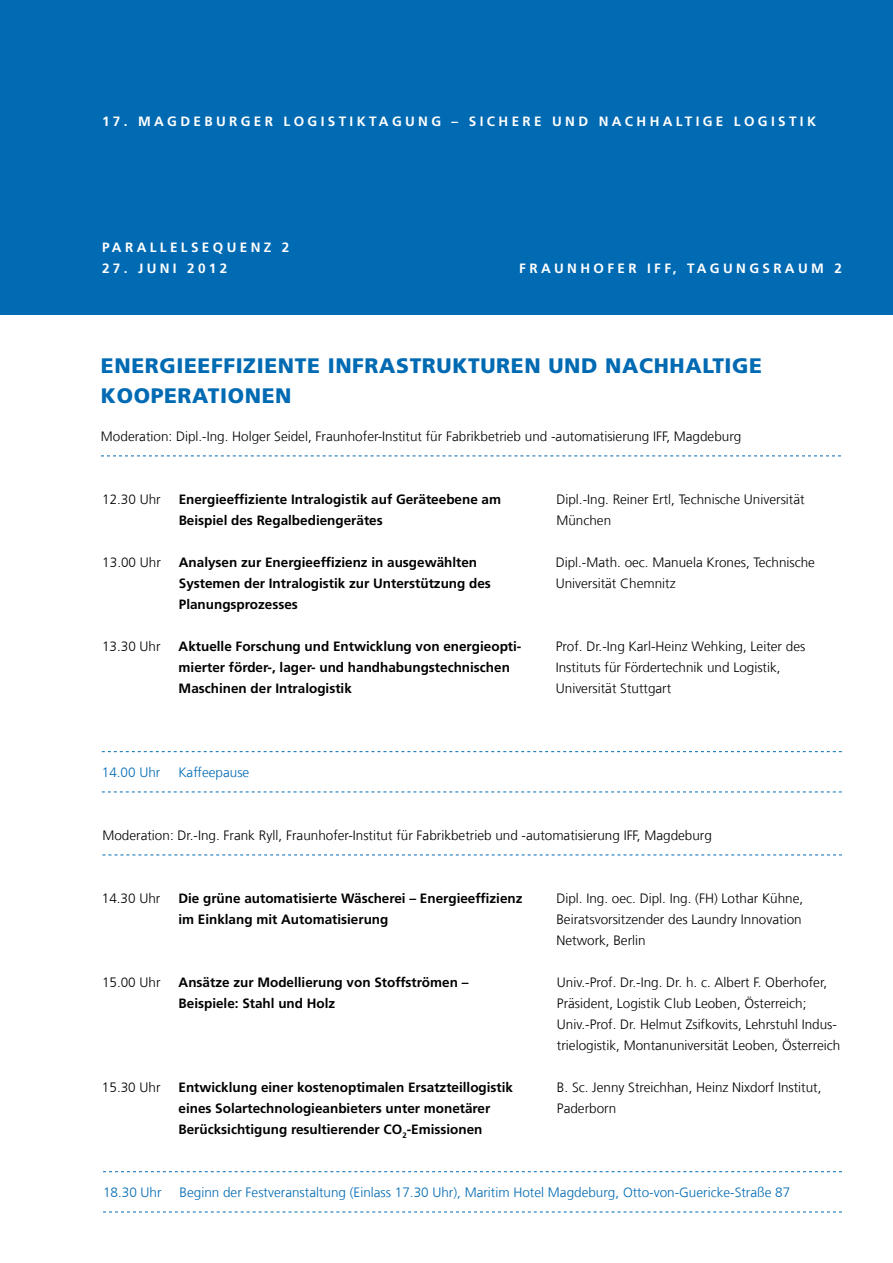
<style>
.page{position:relative;width:893px;height:1263px;background:#fff}
.page>*{position:absolute;margin:0;border:0;box-sizing:border-box;transform-origin:0 0}
.t1{font:900 21px/30px "Frutiger LT Com";letter-spacing:.03em;color:#006ab3}
.t2{font:300 13.5px/21px "Frutiger LT Com";color:#000}
.t3{font:700 13.5px/21px "Frutiger LT Com";color:#000}
.t4{font:300 13.5px "Frutiger LT Com";color:#006ab3}
.t5{font:700 13.5px "Frutiger LT Com";letter-spacing:.25em;color:#fff}
</style>
<div class="page">
<div style="left:0;top:0;width:893px;height:315px;background:#006ab3"></div>
<svg style="left:101px;top:455px;width:740px;height:1px"></svg>
<svg style="left:102px;top:751px;width:740px;height:1px"></svg>
<svg style="left:102px;top:791px;width:740px;height:1px"></svg>
<svg style="left:103px;top:1171px;width:739px;height:1px"></svg>
<svg style="left:103px;top:1211px;width:739px;height:1px"></svg>
<svg style="left:102px;top:854px;width:740px;height:1px"></svg>
<p class="t5" style="left:102px;top:113px;width:715px">17. Magdeburger Logistiktagung – Sichere und nachhal tige Logistik</p>
<p class="t5" style="left:102px;top:239px;width:189px">Parall el sequenz 2</p>
<p class="t5" style="left:102px;top:260px;width:127px">27. Juni 2012</p>
<p class="t5" style="left:519px;top:260px;width:137px">F raunhofer IFF</p>
<p class="t5" style="left:673px;top:260px;width:171px">, Tagungsraum 2</p>
<h1 class="t1" style="left:101px;top:351px;width:663px">ENERGIEEFFIZIENTE INFRASTRUKTUREN UND NACHHALTIGE<br>KOOPERATIONEN</h1>
<p class="t2" style="left:101px;top:426px;width:642px">Moderation: Dipl.-Ing. Holger Seidel, Fraunhofer-Institut für Fabrikbetrieb und -automatisierung IFF, Magdeburg</p>
<p class="t2" style="left:102px;top:489px;width:60px">12.30 Uhr</p>
<p class="t3" style="left:179px;top:488px;width:324px">Energieeffiziente Intralogistik auf Geräteebene am<br>Beispiel des Regalbediengerätes</p>
<p class="t2" style="left:556px;top:489px;width:250px">Dipl.-Ing. Reiner Ertl, Technische Universität<br>München</p>
<p class="t2" style="left:102px;top:552px;width:60px">13.00 Uhr</p>
<p class="t3" style="left:179px;top:551px;width:314px">Analysen zur Energieeffizienz in ausgewählten<br>Systemen der Intralogistik zur Unterstützung des<br>Planungsprozesses</p>
<p class="t2" style="left:556px;top:552px;width:261px">Dipl.-Math. oec. Manuela Krones, Technische<br>Universität Chemnitz</p>
<p class="t2" style="left:102px;top:636px;width:60px">13.30 Uhr</p>
<p class="t3" style="left:179px;top:636px;width:344px">Aktuelle Forschung und Entwicklung von energieopti&shy;mierter förder-, lager- und handhabungstechnischen<br>Maschinen der Intralogistik</p>
<p class="t2" style="left:556px;top:636px;width:251px">Prof. Dr.-Ing Karl-Heinz Wehking, Leiter des<br>Instituts für Fördertechnik und Logistik,<br>Universität Stuttgart</p>
<p class="t4" style="left:102px;top:764px;width:60px">14.00 Uhr</p>
<p class="t4" style="left:178px;top:764px;width:73px">Kaffeepause</p>
<p class="t2" style="left:102px;top:825px;width:611px">Moderation: Dr.-Ing. Frank Ryll, Fraunhofer-Institut für Fabrikbetrieb und -automatisierung IFF, Magdeburg</p>
<p class="t2" style="left:102px;top:888px;width:60px">14.30 Uhr</p>
<p class="t3" style="left:178px;top:887px;width:346px">Die grüne automatisierte Wäscherei – Energieeffizienz im Einklang mit Automatisierung</p>
<p class="t2" style="left:556px;top:888px;width:248px;text-align:justify">Dipl. Ing. oec. Dipl. Ing. (FH) Lothar Kühne, Beiratsvorsitzender des Laundry Innovation Network, Berlin</p>
<p class="t2" style="left:102px;top:972px;width:60px">15.00 Uhr</p>
<p class="t3" style="left:179px;top:971px;width:291px">Ansätze zur Modellierung von Stoffströmen –<br>Beispiele: Stahl und Holz</p>
<p class="t2" style="left:557px;top:972px;width:285px">Univ.-Prof. Dr.-Ing. Dr. h. c. Albert F. Oberhofer, Präsident, Logistik Club Leoben, Österreich; Univ.-Prof. Dr. Helmut Zsifkovits, Lehrstuhl Indus&shy;trielogistik, Montanuniversität Leoben, Österreich</p>
<p class="t2" style="left:102px;top:1077px;width:60px">15.30 Uhr</p>
<p class="t3" style="left:179px;top:1077px;width:336px">Entwicklung einer kostenoptimalen Ersatzteillogistik eines Solartechnologieanbieters unter monetärer<br>Berücksichtigung resultierender CO<sub>2</sub>-Emissionen</p>
<p class="t2" style="left:557px;top:1077px;width:266px">B. Sc. Jenny Streichhan, Heinz Nixdorf Institut,<br>Paderborn</p>
<p class="t4" style="left:103px;top:1184px;width:60px">18.30 Uhr</p>
<p class="t4" style="left:180px;top:1184px;width:612px">Beginn der Festveranstaltung (Einlass 17.30 Uhr), Maritim Hotel Magdeburg, Otto-von-Guericke-Straße 87</p>
</div>
